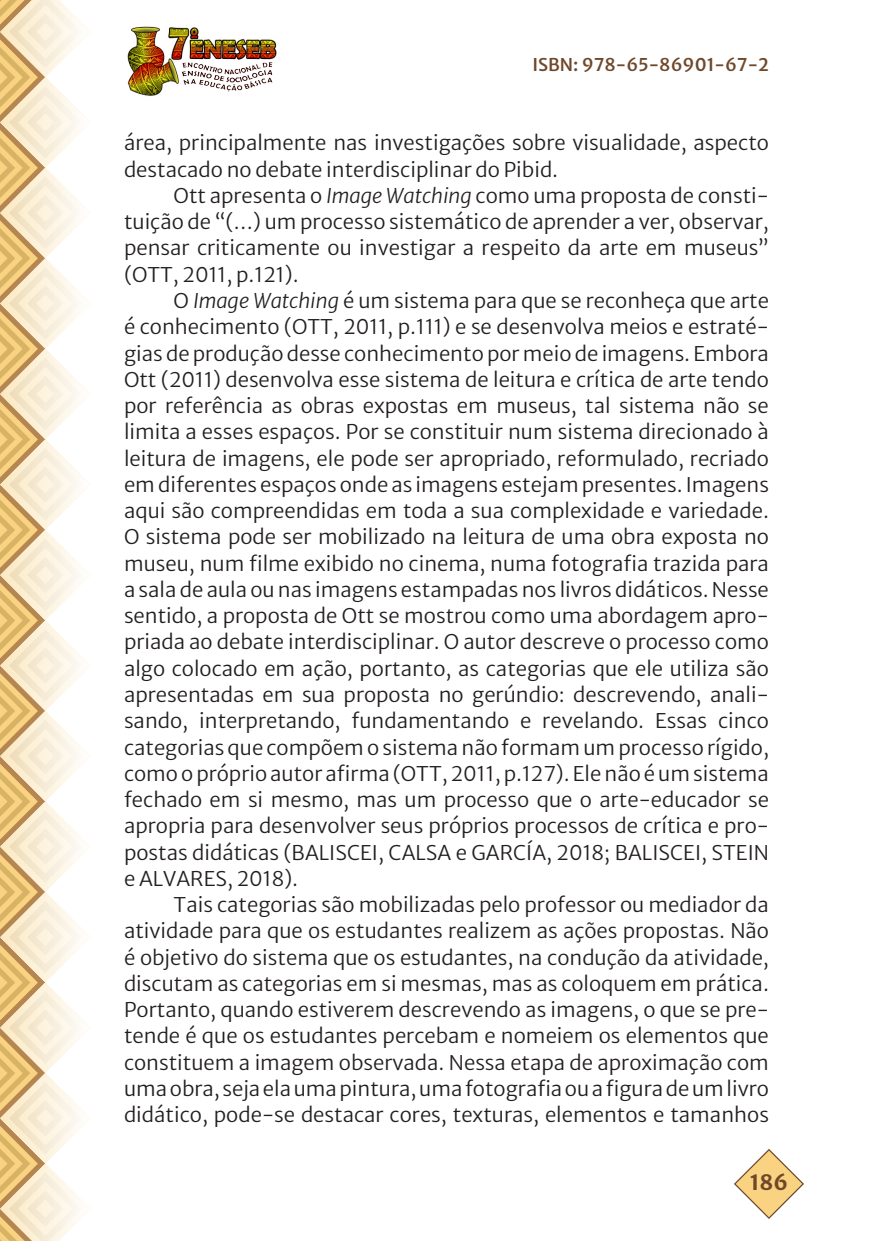
<style>
.page{position:relative;width:893px;height:1241px;background:#fff}
.page>*{position:absolute;margin:0;border:0;box-sizing:border-box;transform-origin:0 0}
.t1{font:700 21px "Merriweather Sans";color:#6f482a}
._4_CORPO{font:300 20.12px/26.2px "Merriweather Sans";color:#231f20;text-align:justify}
.t2{font:500 17.5px "Merriweather Sans";color:#6f482a}
.s1{font-style:italic}
</style>
<div class="page">
<img style="left:127px;top:26px;width:150px;height:70px">
<svg style="left:0;top:0;width:90px;height:1240px"></svg>
<svg style="left:734px;top:1149px;width:70px;height:69px"></svg>
<p class="t2" style="left:532px;top:49px;width:238px">ISBN: 978-65-86901-67-2</p>
<p class="_4_CORPO" style="left:124px;top:128px;width:646px">área, principalmente nas investigações sobre visualidade, aspecto destacado no debate interdisciplinar do Pibid.</p>
<p class="_4_CORPO" style="left:124px;top:180px;width:646px;text-indent:50px">Ott apresenta o <span class="s1">Image Watching</span> como uma proposta de consti&shy;tuição de “(…) um processo sistemático de aprender a ver, observar, pensar criticamente ou investigar a respeito da arte em museus” (OTT, 2011, p.121).</p>
<p class="_4_CORPO" style="left:124px;top:285px;width:646px;text-indent:50px">O <span class="s1">Image Watching</span> é um sistema para que se reconheça que arte é conhecimento (OTT, 2011, p.111) e se desenvolva meios e estraté&shy;gias de produção desse conhecimento por meio de imagens. Embora Ott (2011) desenvolva esse sistema de leitura e crítica de arte tendo por referência as obras expostas em museus, tal sistema não se limita a esses espaços. Por se constituir num sistema direcionado à leitura de imagens, ele pode ser apropriado, reformulado, recriado em diferentes espaços onde as imagens estejam presentes. Imagens aqui são compreendidas em toda a sua complexidade e variedade.<br>O sistema pode ser mobilizado na leitura de uma obra exposta no museu, num filme exibido no cinema, numa fotografia trazida para a sala de aula ou nas imagens estampadas nos livros didáticos. Nesse sentido, a proposta de Ott se mostrou como uma abordagem apro&shy;priada ao debate interdisciplinar. O autor descreve o processo como algo colocado em ação, portanto, as categorias que ele utiliza são apresentadas em sua proposta no gerúndio: descrevendo, anali&shy;sando, interpretando, fundamentando e revelando. Essas cinco categorias que compõem o sistema não formam um processo rígido, como o próprio autor afirma (OTT, 2011, p.127). Ele não é um sistema fechado em si mesmo, mas um processo que o arte-educador se apropria para desenvolver seus próprios processos de crítica e pro&shy;postas didáticas (BALISCEI, CALSA e GARCÍA, 2018; BALISCEI, STEIN e ALVARES, 2018).</p>
<p class="_4_CORPO" style="left:124px;top:889px;width:646px;text-indent:50px">Tais categorias são mobilizadas pelo professor ou mediador da atividade para que os estudantes realizem as ações propostas. Não é objetivo do sistema que os estudantes, na condução da atividade, discutam as categorias em si mesmas, mas as coloquem em prática.<br>Portanto, quando estiverem descrevendo as imagens, o que se pre&shy;tende é que os estudantes percebam e nomeiem os elementos que constituem a imagem observada. Nessa etapa de aproximação com uma obra, seja ela uma pintura, uma fotografia ou a figura de um livro didático, pode-se destacar cores, texturas, elementos e tamanhos</p>
<p class="t1" style="left:750px;top:1164px;width:40px">186</p>
</div>
